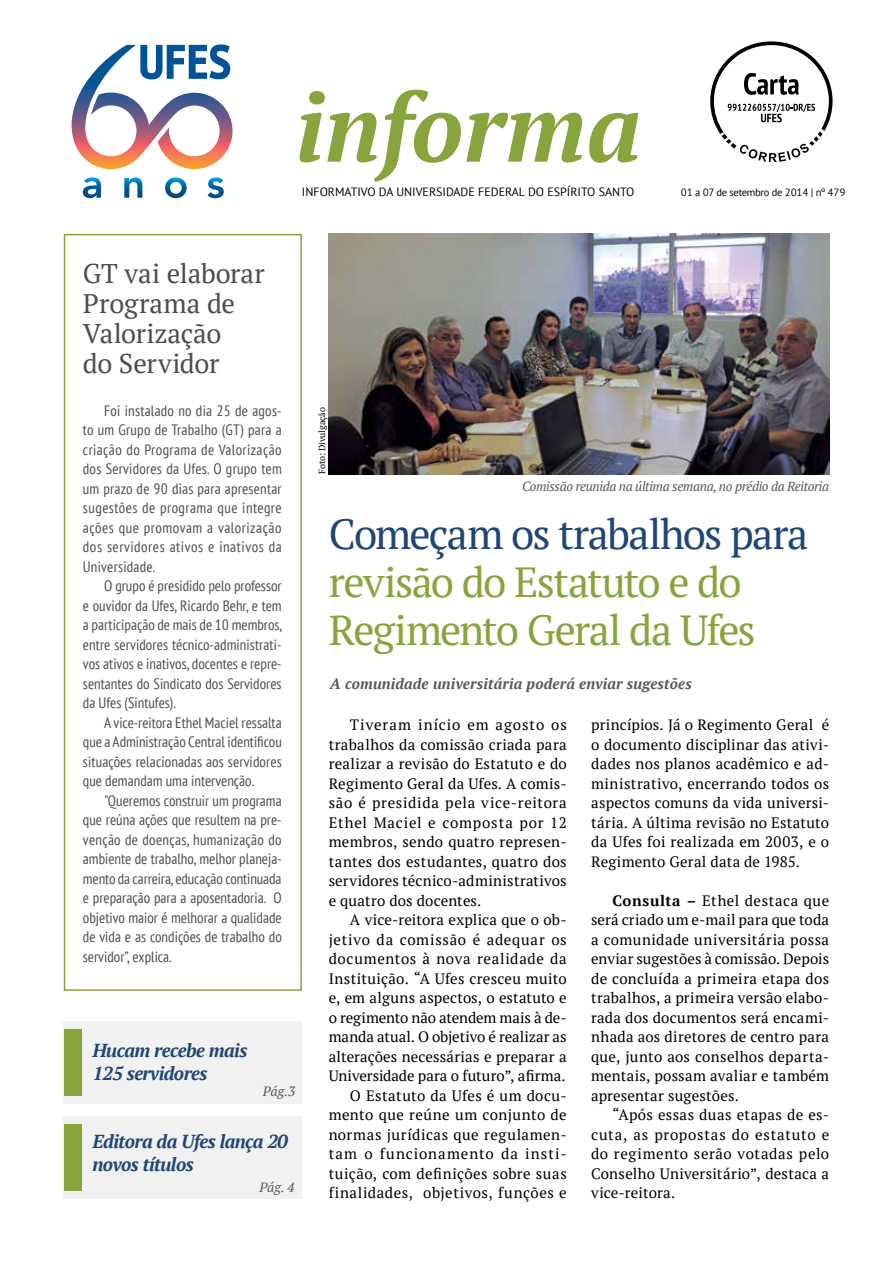
<style>
.page{position:relative;width:893px;height:1263px;background:#fff}
.page>*{position:absolute;margin:0;border:0;box-sizing:border-box;transform-origin:0 0}
.t1{font:italic 700 95.7px "PT Serif";color:#88a43c}
.t2{font:42px/48px "PT Serif";letter-spacing:-.04em;color:#88a43c}
.t3{font:42px "PT Serif";letter-spacing:-.04em;color:#1f4675}
.t4{font:27px/30px "PT Serif";letter-spacing:-.005em;color:#4d4d4f}
.t5{font:italic 700 18.75px/22.5px "PT Serif";letter-spacing:-.03em;color:#1f4675}
.t6{font:15px/19.5px "PT Serif";letter-spacing:.02em;color:#000;text-align:justify}
.t7{font:condensed 15px/19.5px "PT Sans";color:#4d4d4f;text-align:justify}
.t8{font:italic 700 15px "PT Serif";letter-spacing:.01em;color:#58595b}
.t9{font:italic 13.5px "PT Serif";letter-spacing:-.005em;color:#58595b}
.t10{font:italic 13.2px "PT Serif";letter-spacing:-.03em;color:#58595b}
.t11{font:12px "PT Sans";color:#000}
.t12{font:10.5px "PT Sans";letter-spacing:-.025em;color:#000}
.t13{font:9px "PT Serif";letter-spacing:-.005em;color:#000}
.s1{font-weight:700}
</style>
<div class="page">
<div style="left:64px;top:234px;width:238px;height:757px;background:#fff;border:2px solid #88a43c"></div>
<svg style="left:710px;top:41px;width:122px;height:121px"></svg>
<svg style="left:72px;top:44px;width:161px;height:125px"></svg>
<svg style="left:83px;top:177px;width:18px;height:21px"></svg>
<svg style="left:124px;top:177px;width:18px;height:21px"></svg>
<svg style="left:165px;top:177px;width:22px;height:21px"></svg>
<svg style="left:208px;top:177px;width:16px;height:21px"></svg>
<div style="left:64px;top:1021px;width:238px;height:83px;background:#f1f1f2"></div>
<div style="left:64px;top:1029px;width:17px;height:67px;background:#88a43c"></div>
<div style="left:64px;top:1116px;width:238px;height:83px;background:#f1f1f2"></div>
<div style="left:64px;top:1124px;width:17px;height:67px;background:#88a43c"></div>
<img style="left:329px;top:234px;width:500px;height:240px">
<h1 class="t1" style="left:296px;top:64px;width:346px">informa</h1>
<p class="t11" style="left:302px;top:184px;width:334px">INFORMATIVO DA UNIVERSIDADE FEDERAL DO ESPÍRITO SANTO</p>
<p class="t12" style="left:681px;top:185px;width:166px">01 a 07 de setembro de 2014 | nº 479</p>
<h3 class="t4" style="left:83px;top:258px;width:183px">GT vai elaborar<br>Programa de<br>Valorização<br>do Servidor</h3>
<p class="t7" style="left:83px;top:400px;width:200px;text-indent:21px">Foi instalado no dia 25 de agos&shy;to um Grupo de Trabalho (GT) para a criação do Programa de Valorização dos Servidores da Ufes. O grupo tem um prazo de 90 dias para apresentar sugestões de programa que integre ações que promovam a valorização dos servidores ativos e inativos da Universidade.</p>
<p class="t7" style="left:83px;top:576px;width:201px;text-indent:21px">O grupo é presidido pelo professor e ouvidor da Ufes, Ricardo Behr, e tem a participação de mais de 10 membros, entre servidores técnico-administrati&shy;vos ativos e inativos, docentes e repre&shy;sentantes do Sindicato dos Servidores da Ufes (Sintufes).</p>
<p class="t7" style="left:83px;top:712px;width:200px;text-indent:21px">A vice-reitora Ethel Maciel ressalta que a Administração Central identificou situações relacionadas aos servidores que demandam uma intervenção.</p>
<p class="t7" style="left:83px;top:790px;width:200px;text-indent:21px">"Queremos construir um programa que reúna ações que resultem na pre&shy;venção de doenças, humanização do ambiente de trabalho, melhor planeja&shy;mento da carreira, educação continuada e preparação para a aposentadoria. O objetivo maior é melhorar a qualidade de vida e as condições de trabalho do servidor”, explica.</p>
<p class="t5" style="left:92px;top:1039px;width:156px">Hucam recebe mais<br>125 servidores</p>
<p class="t9" style="left:263px;top:1082px;width:34px">Pág.3</p>
<p class="t5" style="left:92px;top:1130px;width:197px">Editora da Ufes lança 20 novos títulos</p>
<p class="t9" style="left:260px;top:1178px;width:37px">Pág. 4</p>
<p class="t13" style="left:316px;top:474px;width:69px;rotate:-90deg">Foto: Divulgação</p>
<p class="t10" style="left:522px;top:478px;width:309px">Comissão reunida na última semana, no prédio da Reitoria</p>
<h2 class="t3" style="left:329px;top:506px;width:481px">Começam os trabalhos para</h2>
<h2 class="t2" style="left:329px;top:557px;width:428px">revisão do Estatuto e do<br>Regimento Geral da Ufes</h2>
<p class="t8" style="left:330px;top:674px;width:364px">A comunidade universitária poderá enviar sugestões</p>
<p class="t6" style="left:329px;top:715px;width:240px;text-indent:21px">Tiveram início em agosto os trabalhos da comissão criada para realizar a revisão do Estatuto e do Regimento Geral da Ufes. A comis&shy;são é presidida pela vice-reitora Ethel Maciel e composta por 12 membros, sendo quatro represen&shy;tantes dos estudantes, quatro dos servidores técnico-administrativos e quatro dos docentes.</p>
<p class="t6" style="left:329px;top:910px;width:240px;text-align:right">A vice-reitora explica que o ob&shy;jetivo da comissão é adequar os documentos à nova realidade da Instituição. “A Ufes cresceu muito e, em alguns aspectos, o estatuto e o regimento não atendem mais à de&shy;manda atual. O objetivo é realizar as alterações necessárias e preparar a Universidade para o futuro”, afirma.<br>O Estatuto da Ufes é um docu&shy;mento que reúne um conjunto de normas jurídicas que regulamen&shy;tam o funcionamento da insti&shy;tuição, com definições sobre suas finalidades, objetivos, funções e</p>
<p class="t6" style="left:591px;top:715px;width:240px">princípios. Já o Regimento Geral é o documento disciplinar das ativi&shy;dades nos planos acadêmico e ad&shy;ministrativo, encerrando todos os aspectos comuns da vida universi&shy;tária. A última revisão no Estatuto da Ufes foi realizada em 2003, e o Regimento Geral data de 1985.</p>
<p class="t6" style="left:591px;top:890px;width:240px;text-indent:21px"><span class="s1">Consulta –</span> Ethel destaca que será criado um e-mail para que toda a comunidade universitária possa enviar sugestões à comissão. Depois de concluída a primeira etapa dos trabalhos, a primeira versão elabo&shy;rada dos documentos será encami&shy;nhada aos diretores de centro para que, junto aos conselhos departa&shy;mentais, possam avaliar e também apresentar sugestões.</p>
<p class="t6" style="left:591px;top:1105px;width:240px;text-indent:21px">“Após essas duas etapas de es&shy;cuta, as propostas do estatuto e do regimento serão votadas pelo Conselho Universitário”, destaca a vice-reitora.</p>
</div>
